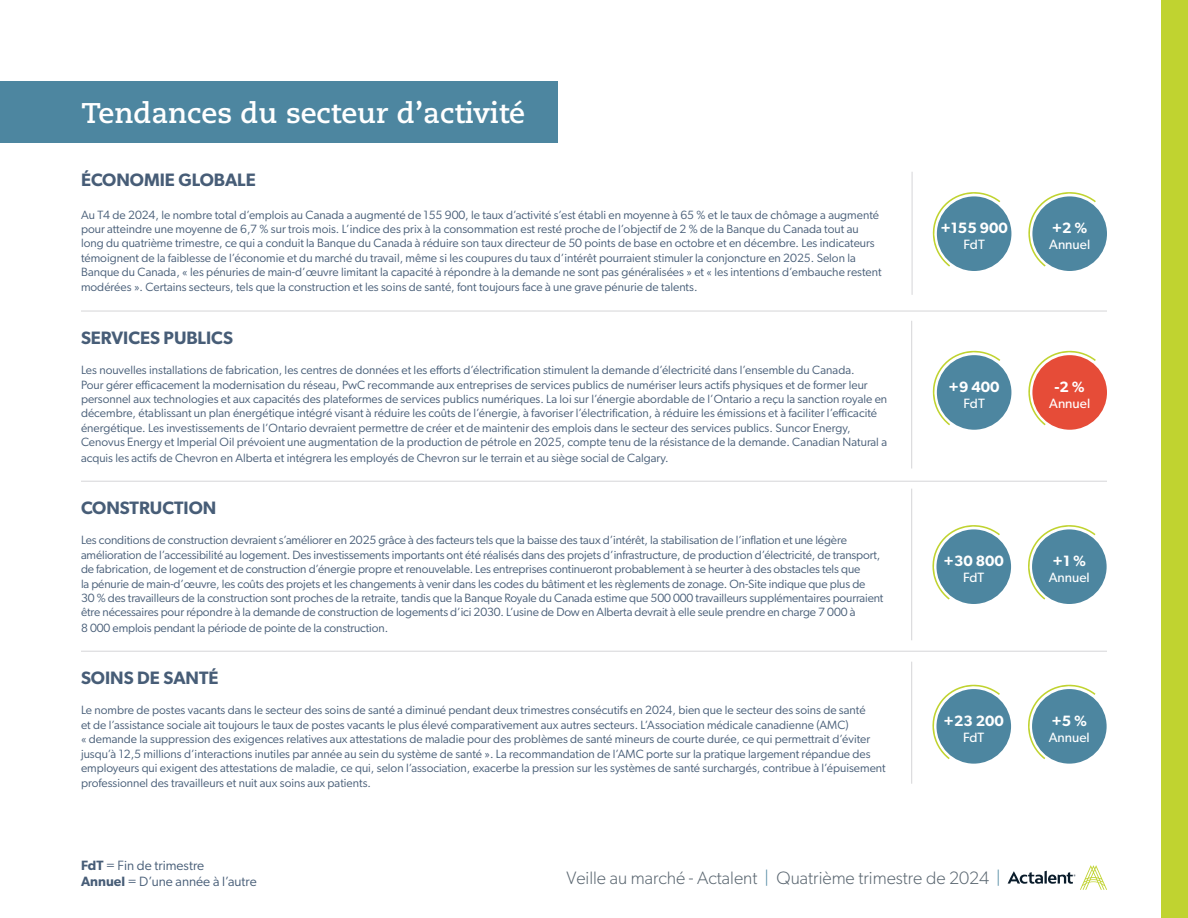
<style>
.page{position:relative;width:1188px;height:918px;background:#fff}
.page>*{position:absolute;margin:0;border:0;box-sizing:border-box;transform-origin:0 0}
.t1{font:700 28.5px "Caecilia LT Pro 75";color:#fff}
.t2{font:600 18px "Gibson";color:#475d77}
.t3{font:300 18px "Gibson";color:#5b6771}
.t4{font:600 15px "Gibson";color:#fff}
.t5{font:13.5px/16.2px "Gibson";color:#475d77}
.t6{font:13.5px "Gibson";color:#fff}
.t7{font:12px/14.5px "Gibson";color:#475d77}
.s1{font-weight:600}
.s2{color:#4d86a0}
</style>
<div class="page">
<svg style="left:1008px;top:865px;width:99px;height:25px"></svg>
<div style="left:0;top:81px;width:557px;height:61px;background:#4d86a0"></div>
<div style="left:1161px;top:0;width:27px;height:917px;background:#c0d330"></div>
<hr style="left:912px;top:172px;width:1px;height:123px;background:#d5d5d8">
<div style="left:937px;top:196px;width:74px;height:75px;background:#4d86a0;border-radius:50%"></div>
<svg style="left:932px;top:192px;width:68px;height:75px"></svg>
<div style="left:1032px;top:196px;width:75px;height:75px;background:#4d86a0;border-radius:50%"></div>
<svg style="left:1028px;top:192px;width:68px;height:75px"></svg>
<hr style="left:911px;top:321px;width:1px;height:148px;background:#d5d5d8">
<div style="left:937px;top:355px;width:74px;height:75px;background:#4d86a0;border-radius:50%"></div>
<svg style="left:932px;top:350px;width:68px;height:75px"></svg>
<div style="left:1032px;top:355px;width:75px;height:75px;background:#e64c38;border-radius:50%"></div>
<svg style="left:1028px;top:350px;width:68px;height:75px"></svg>
<hr style="left:911px;top:489px;width:1px;height:151px;background:#d5d5d8">
<div style="left:936px;top:529px;width:75px;height:75px;background:#4d86a0;border-radius:50%"></div>
<svg style="left:932px;top:525px;width:68px;height:75px"></svg>
<div style="left:1032px;top:529px;width:75px;height:75px;background:#4d86a0;border-radius:50%"></div>
<svg style="left:1028px;top:525px;width:67px;height:75px"></svg>
<hr style="left:81px;top:311px;width:1026px;height:1px;background:#d5d5d8">
<hr style="left:81px;top:481px;width:1026px;height:1px;background:#d5d5d8">
<hr style="left:81px;top:651px;width:1026px;height:1px;background:#d5d5d8">
<hr style="left:911px;top:662px;width:1px;height:122px;background:#d5d5d8">
<div style="left:936px;top:689px;width:75px;height:75px;background:#4d86a0;border-radius:50%"></div>
<svg style="left:932px;top:684px;width:68px;height:75px"></svg>
<div style="left:1032px;top:689px;width:75px;height:75px;background:#4d86a0;border-radius:50%"></div>
<svg style="left:1028px;top:684px;width:67px;height:75px"></svg>
<h1 class="t1" style="left:82px;top:93px;width:445px">Tendances du secteur d’activité</h1>
<h2 class="t2" style="left:81px;top:169px;width:176px">ÉCONOMIE GLOBALE</h2>
<p class="t7" style="left:81px;top:207px;width:802px">Au T4 de 2024, le nombre total d’emplois au Canada a augmenté de 155 900, le taux d’activité s’est établi en moyenne à 65 % et le taux de chômage a augmenté pour atteindre une moyenne de 6,7 % sur trois mois. L’indice des prix à la consommation est resté proche de l’objectif de 2 % de la Banque du Canada tout au long du quatrième trimestre, ce qui a conduit la Banque du Canada à réduire son taux directeur de 50 points de base en octobre et en décembre. Les indicateurs témoignent de la faiblesse de l’économie et du marché du travail, même si les coupures du taux d’intérêt pourraient stimuler la conjoncture en 2025. Selon la Banque du Canada, « les pénuries de main-d’œuvre limitant la capacité à répondre à la demande ne sont pas généralisées » et « les intentions d’embauche restent modérées ». Certains secteurs, tels que la construction et les soins de santé, font toujours face à une grave pénurie de talents.</p>
<h2 class="t2" style="left:81px;top:327px;width:153px">SERVICES PUBLICS</h2>
<p class="t7" style="left:81px;top:363px;width:808px">Les nouvelles installations de fabrication, les centres de données et les efforts d’électrification stimulent la demande d’électricité dans l’ensemble du Canada.<br>Pour gérer efficacement la modernisation du réseau, PwC recommande aux entreprises de services publics de numériser leurs actifs physiques et de former leur personnel aux technologies et aux capacités des plateformes de services publics numériques. La loi sur l’énergie abordable de l’Ontario a reçu la sanction royale en décembre, établissant un plan énergétique intégré visant à réduire les coûts de l’énergie, à favoriser l’électrification, à réduire les émissions et à faciliter l’efficacité énergétique. Les investissements de l’Ontario devraient permettre de créer et de maintenir des emplois dans le secteur des services publics. Suncor Energy, Cenovus Energy et Imperial Oil prévoient une augmentation de la production de pétrole en 2025, compte tenu de la résistance de la demande. Canadian Natural a acquis les actifs de Chevron en Alberta et intégrera les employés de Chevron sur le terrain et au siège social de Calgary.</p>
<h2 class="t2" style="left:81px;top:497px;width:137px">CONSTRUCTION</h2>
<p class="t7" style="left:81px;top:533px;width:804px">Les conditions de construction devraient s’améliorer en 2025 grâce à des facteurs tels que la baisse des taux d’intérêt, la stabilisation de l’inflation et une légère amélioration de l’accessibilité au logement. Des investissements importants ont été réalisés dans des projets d’infrastructure, de production d’électricité, de transport, de fabrication, de logement et de construction d’énergie propre et renouvelable. Les entreprises continueront probablement à se heurter à des obstacles tels que<br>la pénurie de main-d’œuvre, les coûts des projets et les changements à venir dans les codes du bâtiment et les règlements de zonage. On-Site indique que plus de<br>30 % des travailleurs de la construction sont proches de la retraite, tandis que la Banque Royale du Canada estime que 500 000 travailleurs supplémentaires pourraient être nécessaires pour répondre à la demande de construction de logements d’ici 2030. L’usine de Dow en Alberta devrait à elle seule prendre en charge 7 000 à<br>8 000 emplois pendant la période de pointe de la construction.</p>
<h2 class="t2" style="left:81px;top:667px;width:139px">SOINS DE SANTÉ</h2>
<p class="t7" style="left:81px;top:703px;width:806px">Le nombre de postes vacants dans le secteur des soins de santé a diminué pendant deux trimestres consécutifs en 2024, bien que le secteur des soins de santé<br>et de l’assistance sociale ait toujours le taux de postes vacants le plus élevé comparativement aux autres secteurs. L’Association médicale canadienne (AMC)<br>« demande la suppression des exigences relatives aux attestations de maladie pour des problèmes de santé mineurs de courte durée, ce qui permettrait d’éviter jusqu’à 12,5 millions d’interactions inutiles par année au sein du système de santé ». La recommandation de l’AMC porte sur la pratique largement répandue des employeurs qui exigent des attestations de maladie, ce qui, selon l’association, exacerbe la pression sur les systèmes de santé surchargés, contribue à l’épuisement professionnel des travailleurs et nuit aux soins aux patients.</p>
<p class="t4" style="left:940px;top:219px;width:69px">+155 900</p>
<p class="t6" style="left:964px;top:236px;width:23px">FdT</p>
<p class="t4" style="left:949px;top:378px;width:53px">+9 400</p>
<p class="t6" style="left:964px;top:395px;width:23px">FdT</p>
<p class="t4" style="left:944px;top:552px;width:62px">+30 800</p>
<p class="t6" style="left:963px;top:569px;width:23px">FdT</p>
<p class="t4" style="left:944px;top:712px;width:62px">+23 200</p>
<p class="t6" style="left:963px;top:729px;width:23px">FdT</p>
<p class="t5" style="left:81px;top:857px;width:177px"><span class="s1">FdT</span> = Fin de trimestre<br><span class="s1">Annuel</span> = D’une année à l’autre</p>
<h2 class="t3" style="left:567px;top:867px;width:436px">Veille au marché - Actalent <span class="s2">|</span> Quatrième trimestre de 2024 <span class="s2">|</span></h2>
<p class="t4" style="left:1052px;top:219px;width:37px">+2 %</p>
<p class="t6" style="left:1049px;top:236px;width:42px">Annuel</p>
<p class="t4" style="left:1055px;top:378px;width:32px">-2 %</p>
<p class="t6" style="left:1049px;top:395px;width:42px">Annuel</p>
<p class="t4" style="left:1053px;top:552px;width:35px">+1 %</p>
<p class="t6" style="left:1049px;top:569px;width:42px">Annuel</p>
<p class="t4" style="left:1051px;top:712px;width:37px">+5 %</p>
<p class="t6" style="left:1049px;top:729px;width:42px">Annuel</p>
</div>
